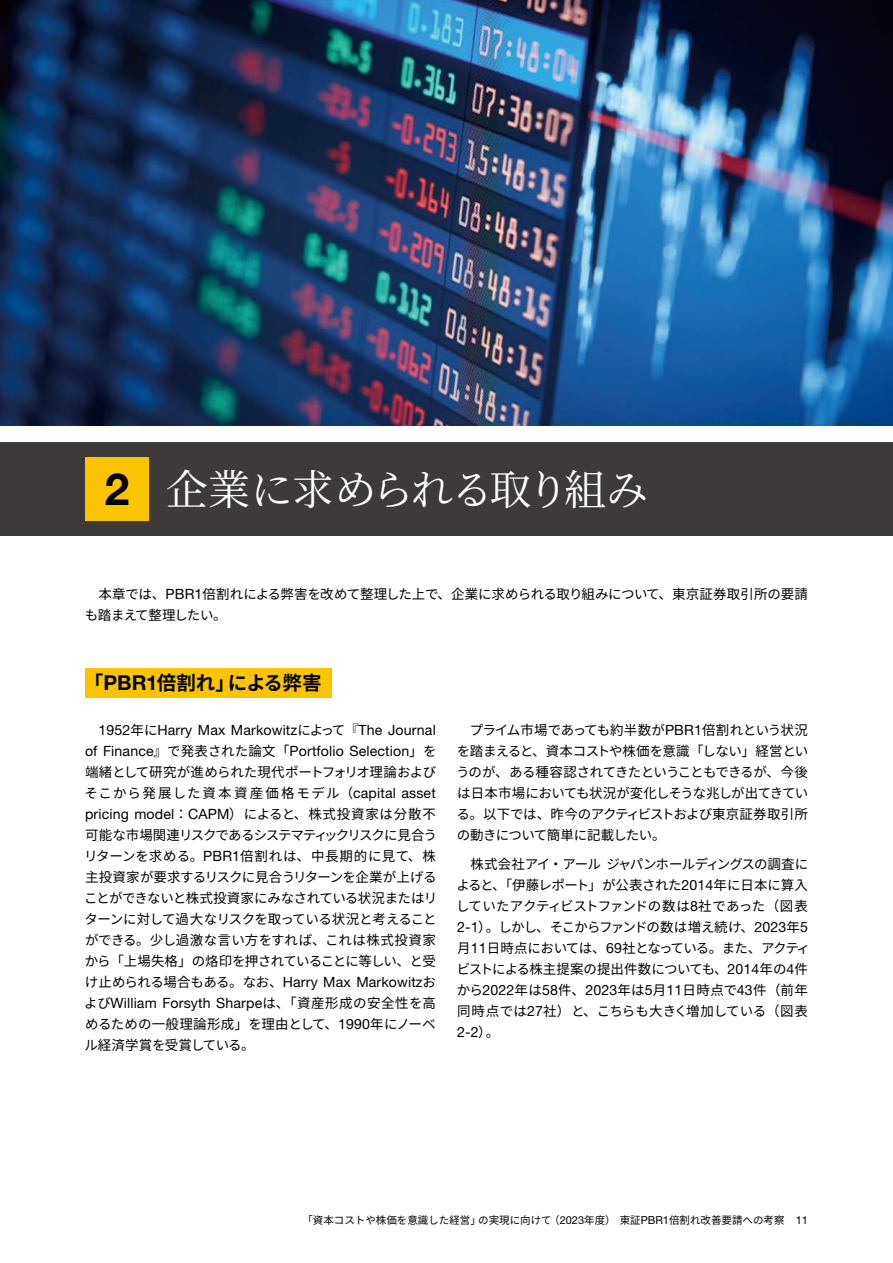
<style>
.page{position:relative;width:893px;height:1263px;background:#fff}
.page>*{position:absolute;margin:0;border:0;box-sizing:border-box;transform-origin:0 0}
.t1{font:42px "Noto Serif CJ Kjp";letter-spacing:-.05em;color:#fff}
.t2{font:700 19.5px "Noto Sans CJ Kjp";letter-spacing:-.015em;color:#000}
.t3{font:14.1px/21px "Helvetica Neue LT Std";letter-spacing:.01em;color:#000;text-align:right}
.t4{font:13.5px/21px "Noto Sans CJ Kjp";letter-spacing:-.02em;color:#000}
.t5{font:13.5px/21px "Noto Sans CJ Kjp";letter-spacing:.025em;color:#000}
.t6{font:10.5px "Noto Sans CJ Kjp";color:#000}
.s1{font-family:"Helvetica Neue";font-weight:700;font-size:44.1px;color:#000}
.s2{font-family:"Helvetica Neue LT Std";font-size:14.1px}
.s3{font-family:"Helvetica Neue";font-size:20.4px}
.s4{font-family:"Noto Sans CJ Kjp";font-size:13.5px}
.s5{font-family:"Helvetica Neue LT Std";font-size:10.95px}
</style>
<div class="page">
<img style="left:0;top:0;width:893px;height:425px">
<div style="left:85px;top:668px;width:247px;height:29px;background:#fbc400"></div>
<div style="left:0;top:442px;width:893px;height:94px;background:#3e3a39"></div>
<div style="left:85px;top:457px;width:64px;height:64px;background:#fbc400"></div>
<h1 class="t1" style="left:105px;top:466px;width:545px"><span class="s1">2</span> 企業に求められる取り組み</h1>
<p class="t4" style="left:85px;top:583px;width:724px;text-indent:14px">本章では、<span class="s2">PBR1</span>倍割れによる弊害を改めて整理した上で、企業に求められる取り組みについて、東京証券取引所の要請も踏まえて整理したい。</p>
<h2 class="t2" style="left:84px;top:672px;width:239px">「<span class="s3">PBR1</span>倍割れ」による弊害</h2>
<p class="t3" style="left:85px;top:719px;width:353px">1952<span class="s4">年に</span>Harry Max Markowitz<span class="s4">によって『</span>The Journal of Finance<span class="s4">』で発表された論文「</span>Portfolio Selection<span class="s4">」を</span></p>
<p class="t5" style="left:85px;top:762px;width:353px">端緒として研究が進められた現代ポートフォリオ理論およびそこから発展した資本資産価格モデル（<span class="s2">capital asset</span></p>
<p class="t3" style="left:85px;top:803px;width:352px">pricing model<span class="s4">：</span>CAPM<span class="s4">）によると、株式投資家は分散不</span></p>
<p class="t4" style="left:84px;top:825px;width:355px;text-align:justify">可能な市場関連リスクであるシステマティックリスクに見合うリターンを求める。<span class="s2">PBR1</span>倍割れは、中長期的に見て、株主投資家が要求するリスクに見合うリターンを企業が上げることができないと株式投資家にみなされている状況またはリターンに対して過大なリスクを取っている状況と考えることができる。少し過激な言い方をすれば、これは株式投資家から「上場失格」の烙印を押されていることに等しい、と受</p>
<p class="t3" style="left:84px;top:971px;width:353px;text-align:left"><span class="s4">け止められる場合もある。なお、</span>Harry Max Markowitz<span class="s4">および</span>William Forsyth Sharpe<span class="s4">は、「資産形成の安全性を高</span></p>
<p class="t4" style="left:84px;top:1014px;width:353px">めるための一般理論形成」を理由として、<span class="s2">1990</span>年にノーベル経済学賞を受賞している。</p>
<p class="t4" style="left:456px;top:720px;width:354px;text-align:justify;text-indent:14px">プライム市場であっても約半数が<span class="s2">PBR1</span>倍割れという状況を踏まえると、資本コストや株価を意識「しない」経営というのが、ある種容認されてきたということもできるが、今後は日本市場においても状況が変化しそうな兆しが出てきている。以下では、昨今のアクティビストおよび東京証券取引所の動きについて簡単に記載したい。</p>
<p class="t4" style="left:456px;top:854px;width:355px;text-indent:15px">株式会社アイ・アールジャパンホールディングスの調査によると、「伊藤レポート」が公表された<span class="s2">2014</span>年に日本に算入していたアクティビストファンドの数は<span class="s2">8</span>社であった（図表<span class="s2">2-1</span>）。しかし、そこからファンドの数は増え続け、<span class="s2">2023</span>年<span class="s2">5</span>月<span class="s2">11</span>日時点においては、<span class="s2">69</span>社となっている。また、アクティビストによる株主提案の提出件数についても、<span class="s2">2014</span>年の<span class="s2">4</span>件から<span class="s2">2022</span>年は<span class="s2">58</span>件、<span class="s2">2023</span>年は<span class="s2">5</span>月<span class="s2">11</span>日時点で<span class="s2">43</span>件（前年同時点では<span class="s2">27</span>社）と、こちらも大きく増加している（図表</p>
<p class="t3" style="left:457px;top:1021px;width:44px">2-2<span class="s4">）。</span></p>
<p class="t6" style="left:302px;top:1215px;width:507px">「資本コストや株価を意識した経営」の実現に向けて（<span class="s5">2023</span>年度） 東証<span class="s5">PBR1</span>倍割れ改善要請への考察 <span class="s5">11</span></p>
</div>
